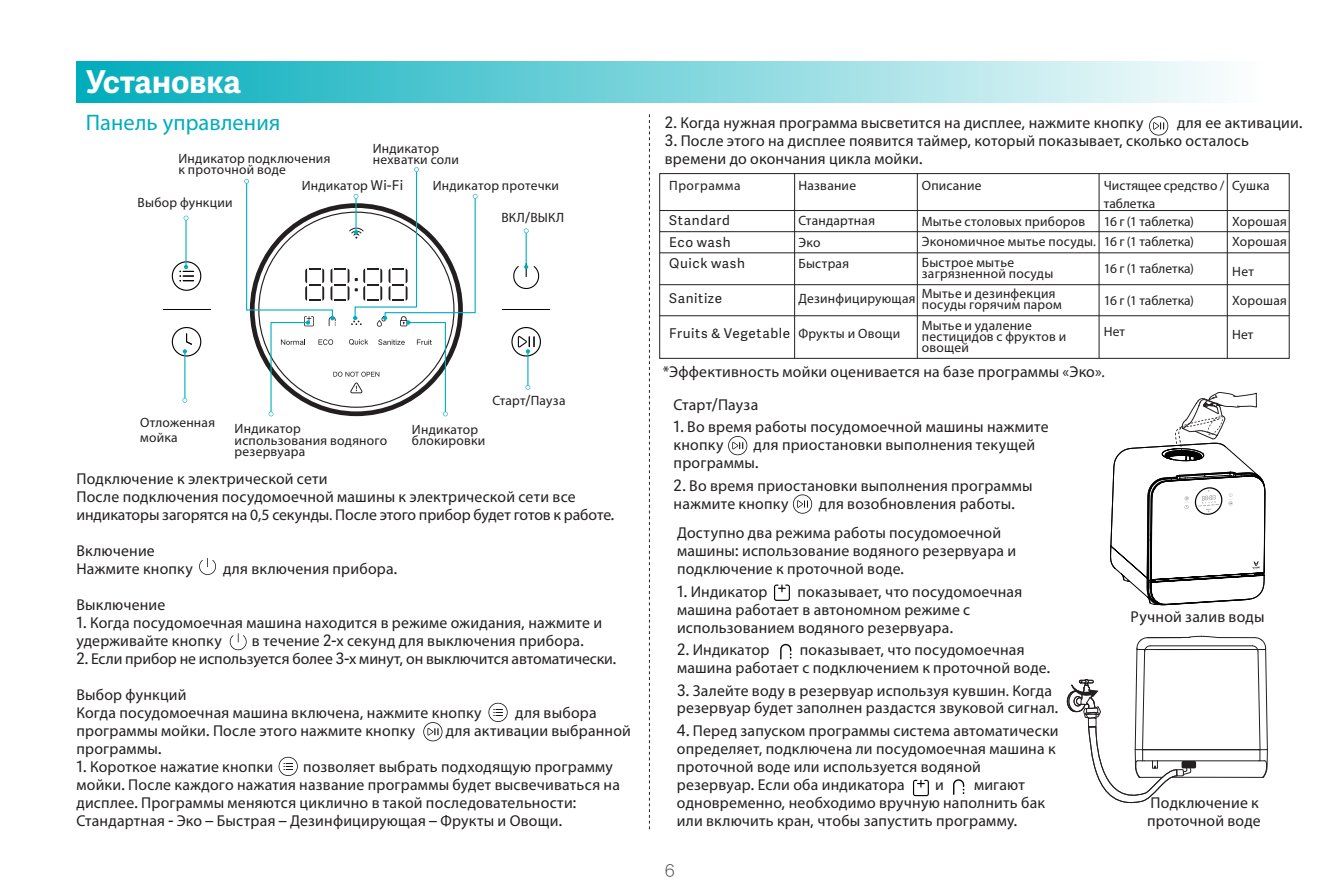
<style>
.page{position:relative;width:1340px;height:893px;background:#fff}
.page>*{position:absolute;margin:0;border:0;box-sizing:border-box;transform-origin:0 0}
.t1{font:700 31.5px "Adelle Sans CYR";color:#fff}
.t2{font:22.5px "Myriad Pro";letter-spacing:.005em;color:#00adbc}
.t3{font:15.75px/18px "Myriad Pro";letter-spacing:.015em;color:#231f20}
.t4{font:15.75px "Myriad Pro";letter-spacing:-.005em;color:#231f20}
.t5{font:15.75px "FZLTXHK GBK1 0";color:#3e3e3f}
.t6{font:13.5px/11.2px "Myriad Pro";letter-spacing:.02em;color:#231f20}
.t7{font:13.5px/18px "Myriad Pro";color:#231f20}
.t8{font:13.5px/21.6px "Adelle Sans ARA";letter-spacing:.045em;color:#231f20}
.t9{font:13.5px "Myriad Pro";letter-spacing:.04em;color:#231f20}
.s1{font-family:"Adelle Sans ARA"}
</style>
<div class="page">
<svg style="left:649px;top:114px;width:1px;height:715px"></svg>
<svg style="left:488px;top:703px;width:19px;height:19px"></svg>
<svg style="left:278px;top:757px;width:20px;height:19px"></svg>
<svg style="left:199px;top:558px;width:17px;height:17px"></svg>
<svg style="left:230px;top:633px;width:16px;height:17px"></svg>
<svg style="left:423px;top:722px;width:19px;height:19px"></svg>
<svg style="left:1149px;top:116px;width:19px;height:19px"></svg>
<svg style="left:728px;top:436px;width:19px;height:19px"></svg>
<svg style="left:793px;top:494px;width:19px;height:20px"></svg>
<svg style="left:774px;top:584px;width:16px;height:17px"></svg>
<svg style="left:913px;top:780px;width:15px;height:16px"></svg>
<svg style="left:780px;top:644px;width:11px;height:15px"></svg>
<svg style="left:953px;top:779px;width:11px;height:16px"></svg>
<svg style="left:1066px;top:292px;width:201px;height:512px"></svg>
<div style="left:76px;top:62px;width:1184px;height:40px;background:linear-gradient(to right,#00acbb,#fdfefe)"></div>
<hr style="left:163px;top:310px;width:47px;height:1px;background:#030303">
<hr style="left:502px;top:310px;width:48px;height:1px;background:#030303">
<hr style="left:185px;top:218px;width:1px;height:49px;background:#00adbc">
<svg style="left:184px;top:216px;width:4px;height:4px"></svg>
<svg style="left:172px;top:261px;width:29px;height:30px"></svg>
<hr style="left:525px;top:231px;width:2px;height:36px;background:#00adbc">
<svg style="left:524px;top:228px;width:4px;height:5px"></svg>
<svg style="left:513px;top:263px;width:26px;height:26px"></svg>
<hr style="left:184px;top:351px;width:1px;height:49px;background:#00adbc">
<svg style="left:172px;top:327px;width:29px;height:30px"></svg>
<svg style="left:182px;top:398px;width:5px;height:5px"></svg>
<hr style="left:527px;top:351px;width:1px;height:37px;background:#00adbc">
<svg style="left:511px;top:327px;width:30px;height:30px"></svg>
<svg style="left:525px;top:385px;width:5px;height:5px"></svg>
<svg style="left:244px;top:167px;width:233px;height:249px"></svg>
<div style="left:659px;top:173px;width:630px;height:186px;border:1px solid #231f20"></div>
<hr style="left:659px;top:210px;width:630px;height:1px;background:#231f20">
<hr style="left:659px;top:231px;width:630px;height:1px;background:#231f20">
<hr style="left:659px;top:252px;width:630px;height:1px;background:#231f20">
<hr style="left:659px;top:284px;width:630px;height:1px;background:#231f20">
<hr style="left:659px;top:315px;width:630px;height:1px;background:#231f20">
<hr style="left:794px;top:173px;width:1px;height:185px;background:#231f20">
<hr style="left:1098px;top:173px;width:1px;height:185px;background:#231f20">
<hr style="left:917px;top:173px;width:1px;height:185px;background:#231f20">
<hr style="left:1226px;top:173px;width:1px;height:185px;background:#231f20">
<h1 class="t1" style="left:86px;top:58px;width:157px">Установка</h1>
<h2 class="t2" style="left:86px;top:108px;width:196px">Панель управления</h2>
<p class="t6" style="left:179px;top:153px;width:153px">Индикатор подключения к проточной воде</p>
<p class="t6" style="left:373px;top:142px;width:88px">Индикатор нехватки соли</p>
<p class="t6" style="left:138px;top:196px;width:96px">Выбор функции</p>
<p class="t6" style="left:302px;top:179px;width:103px">Индикатор <span class="s1">Wi-Fi</span></p>
<p class="t6" style="left:433px;top:180px;width:128px">Индикатор протечки</p>
<p class="t6" style="left:501px;top:212px;width:64px">ВКЛ<span class="s1">/</span>ВЫКЛ</p>
<p class="t6" style="left:492px;top:395px;width:75px">Старт<span class="s1">/</span>Пауза</p>
<p class="t6" style="left:140px;top:414px;width:76px;line-height:15.8px">Отложенная мойка</p>
<p class="t6" style="left:235px;top:423px;width:154px">Индикатор использования водяного резервуара</p>
<p class="t6" style="left:412px;top:423px;width:75px">Индикатор блокировки</p>
<p class="t3" style="left:76px;top:470px;width:539px">Подключение к электрической сети<br>После подключения посудомоечной машины к электрической сети все индикаторы загорятся на 0,5 секунды. После этого прибор будет готов к работе<span class="s1">.</span></p>
<p class="t3" style="left:76px;top:542px;width:118px">Включение<br>Нажмите кнопку</p>
<p class="t3" style="left:223px;top:560px;width:176px">для включения прибора<span class="s1">.</span></p>
<p class="t3" style="left:76px;top:596px;width:90px">Выключение</p>
<p class="t3" style="left:76px;top:614px;width:527px"><span class="s1">1.</span> Когда посудомоечная машина находится в режиме ожидания<span class="s1">,</span> нажмите и удерживайте кнопку</p>
<p class="t3" style="left:252px;top:632px;width:333px">в течение <span class="s1">2-</span>х секунд для выключения прибора<span class="s1">.</span></p>
<p class="t4" style="left:76px;top:649px;width:541px"><span class="s1">2.</span> Если прибор не используется более <span class="s1">3-</span>х минут<span class="s1">,</span> он выключится автоматически<span class="s1">.</span></p>
<p class="t3" style="left:76px;top:686px;width:407px">Выбор функций<br>Когда посудомоечная машина включена<span class="s1">,</span> нажмите кнопку</p>
<p class="t3" style="left:515px;top:704px;width:83px">для выбора</p>
<p class="t3" style="left:76px;top:722px;width:340px">программы мойки<span class="s1">.</span> После этого нажмите кнопку</p>
<p class="t3" style="left:446px;top:722px;width:187px">для активации выбранной</p>
<p class="t3" style="left:76px;top:740px;width:87px">программы<span class="s1">.</span></p>
<p class="t3" style="left:76px;top:758px;width:198px"><span class="s1">1.</span> Короткое нажатие кнопки</p>
<p class="t3" style="left:76px;top:758px;width:545px;text-indent:227px">позволяет выбрать подходящую программу мойки<span class="s1">.</span> После каждого нажатия название программы будет высвечиваться на дисплее<span class="s1">.</span> Программы меняются циклично в такой последовательности<span class="s1">:<br></span>Стандартная <span class="s1">-</span> Эко <span class="s1">–</span> Быстрая <span class="s1">–</span> Дезинфицирующая <span class="s1">–</span> Фрукты и Овощи<span class="s1">.</span></p>
<p class="t3" style="left:665px;top:114px;width:480px"><span class="s1">2.</span> Когда нужная программа высветится на дисплее<span class="s1">,</span> нажмите кнопку</p>
<p class="t3" style="left:1176px;top:114px;width:127px">для ее активации<span class="s1">.</span></p>
<p class="t3" style="left:665px;top:132px;width:585px"><span class="s1">3.</span> После этого на дисплее появится таймер<span class="s1">,</span> который показывает<span class="s1">,</span> сколько осталось времени до окончания цикла мойки<span class="s1">.</span></p>
<p class="t9" style="left:669px;top:177px;width:73px">Программа</p>
<p class="t8" style="left:669px;top:211px;width:77px">Standard<br>Eco wash<br>Quick wash</p>
<p class="t8" style="left:669px;top:289px;width:54px">Sanitize</p>
<p class="t8" style="left:669px;top:324px;width:122px">Fruits &amp; Vegetable</p>
<p class="t6" style="left:921px;top:180px;width:61px">Описание</p>
<p class="t6" style="left:921px;top:211px;width:176px;line-height:20.2px">Мытье столовых приборов<br>Экономичное мытье посуды.<br>Быстрое мытье</p>
<p class="t6" style="left:921px;top:263px;width:135px;line-height:20.2px">загрязненной посуды<br>Мытье и дезинфекция</p>
<p class="t6" style="left:921px;top:295px;width:141px;line-height:20.2px">посуды горячим паром<br>Мытье и удаление</p>
<p class="t6" style="left:921px;top:331px;width:146px">пестицидов с фруктов и овощей</p>
<p class="t6" style="left:798px;top:180px;width:59px">Название</p>
<p class="t6" style="left:798px;top:210px;width:78px;line-height:21.6px">Стандартная<br>Эко<br>Быстрая</p>
<p class="t6" style="left:798px;top:293px;width:119px">Дезинфицирующая</p>
<p class="t6" style="left:798px;top:328px;width:103px">Фрукты и Овощи</p>
<p class="t7" style="left:1103px;top:176px;width:122px">Чистящее средство / таблетка<br>16 г (1 таблетка)</p>
<p class="t7" style="left:1103px;top:228px;width:92px;line-height:27px">16 г (1 таблетка)<br>16 г (1 таблетка)</p>
<p class="t7" style="left:1103px;top:291px;width:92px">16 г (1 таблетка)</p>
<p class="t6" style="left:1103px;top:326px;width:23px">Нет</p>
<p class="t3" style="left:662px;top:363px;width:443px">*Эффективность мойки оценивается на базе программы «Эко».</p>
<p class="t3" style="left:673px;top:395px;width:86px">Старт<span class="s1">/</span>Пауза</p>
<p class="t3" style="left:673px;top:418px;width:376px"><span class="s1">1.</span> Во время работы посудомоечной машины нажмите кнопку</p>
<p class="t3" style="left:673px;top:436px;width:363px;text-indent:80px">для приостановки выполнения текущей программы<span class="s1">.</span></p>
<p class="t3" style="left:673px;top:476px;width:360px"><span class="s1">2.</span> Во время приостановки выполнения программы нажмите кнопку</p>
<p class="t3" style="left:818px;top:494px;width:198px">для возобновления работы<span class="s1">.</span></p>
<p class="t6" style="left:1232px;top:180px;width:39px">Сушка</p>
<p class="t6" style="left:1232px;top:211px;width:56px;line-height:20.2px">Хорошая<br>Хорошая</p>
<p class="t6" style="left:1232px;top:256px;width:56px;line-height:29.2px">Нет<br>Хорошая</p>
<p class="t6" style="left:1232px;top:328px;width:23px">Нет</p>
<p class="t3" style="left:677px;top:523px;width:341px">Доступно два режима работы посудомоечной машины<span class="s1">:</span> использование водяного резервуара и подключение к проточной воде<span class="s1">.</span></p>
<p class="t3" style="left:677px;top:582px;width:92px"><span class="s1">1.</span> Индикатор</p>
<p class="t3" style="left:677px;top:582px;width:347px;text-indent:120px">показывает<span class="s1">,</span> что посудомоечная машина работает в автономном режиме с использованием водяного резервуара<span class="s1">.</span></p>
<p class="t3" style="left:677px;top:640px;width:94px"><span class="s1">2.</span> Индикатор</p>
<p class="t3" style="left:677px;top:640px;width:375px;text-indent:123px">показывает<span class="s1">,</span> что посудомоечная машина работает с подключением к проточной воде<span class="s1">.</span></p>
<p class="t3" style="left:677px;top:681px;width:383px"><span class="s1">3.</span> Залейте воду в резервуар используя кувшин. Когда резервуар будет заполнен раздастся звуковой сигнал<span class="s1">.</span></p>
<p class="t3" style="left:677px;top:721px;width:383px"><span class="s1">4.</span> Перед запуском программы система автоматически определяет<span class="s1">,</span> подключена ли посудомоечная машина к проточной воде или используется водяной резервуар<span class="s1">.</span> Если оба индикатора</p>
<p class="t3" style="left:677px;top:775px;width:369px;text-indent:297px">мигают одновременно<span class="s1">,</span> необходимо вручную наполнить бак или включить кран<span class="s1">,</span> чтобы запустить программу<span class="s1">.</span></p>
<p class="t3" style="left:935px;top:775px;width:10px">и</p>
<p class="t5" style="left:665px;top:862px;width:11px">6</p>
<p class="t3" style="left:1130px;top:607px;width:135px">Ручной залив воды</p>
<p class="t3" style="left:1147px;top:794px;width:115px">Подключение к проточной воде</p>
</div>
